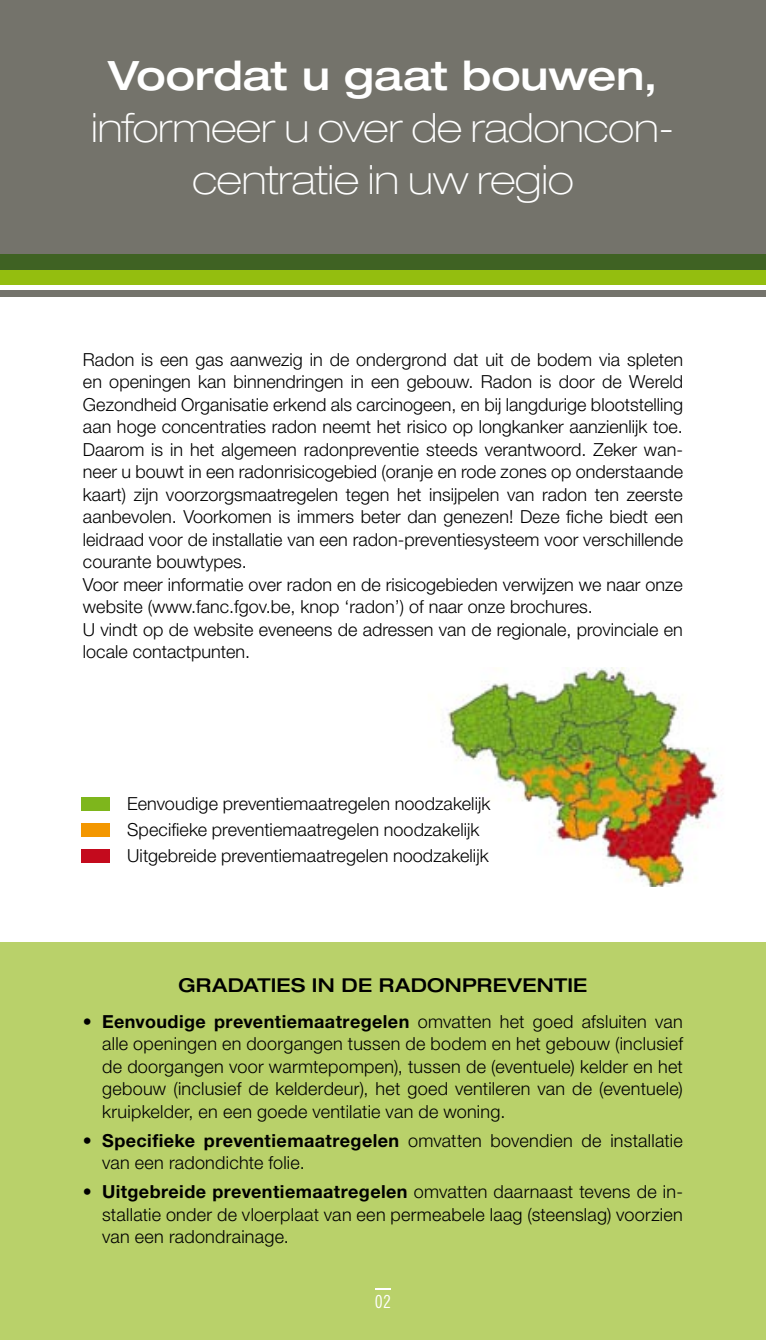
<style>
.page{position:relative;width:766px;height:1340px;background:#fff}
.page>*{position:absolute;margin:0;border:0;box-sizing:border-box;transform-origin:0 0}
.t1{font:100 expanded 40.5px/51.8px "Helvetica Neue LT Std";letter-spacing:-.005em;color:#fff;text-align:center}
.t2{font:500 expanded 40.5px "Helvetica Neue LT Std";color:#fff}
.t3{font:500 expanded 19.12px "Helvetica Neue LT Std";letter-spacing:.01em;color:#000}
.t4{font:300 18px/22.5px "Helvetica Neue LT Std";color:#000}
.t5{font:18px "Trade Gothic LT Std Cn 18";color:#fff}
.s1{font-weight:700}
</style>
<div class="page">
<div style="left:0;top:0;width:765px;height:269px;background:#74736b"></div>
<div style="left:0;top:269px;width:765px;height:16px;background:#94be0f"></div>
<div style="left:0;top:254px;width:765px;height:15px;background:#3f6223"></div>
<div style="left:0;top:290px;width:765px;height:6px;background:#74736b"></div>
<div style="left:0;top:942px;width:765px;height:397px;background:#b9d16a"></div>
<div style="left:81px;top:797px;width:29px;height:13px;background:#7eb61c"></div>
<div style="left:81px;top:823px;width:29px;height:13px;background:#f39700"></div>
<div style="left:81px;top:849px;width:29px;height:13px;background:#c40a1d"></div>
<img style="left:446px;top:667px;width:277px;height:220px">
<svg style="left:375px;top:1288px;width:16px;height:1px"></svg>
<h1 class="t2" style="left:108px;top:51px;width:551px">Voordat u gaat bouwen,</h1>
<h1 class="t1" style="left:91px;top:101px;width:584px">informeer u over de radoncon&shy;centratie in uw regio</h1>
<p class="t4" style="left:83px;top:347px;width:601px">Radon is een gas aanwezig in de ondergrond dat uit de bodem via spleten en openingen kan binnendringen in een gebouw. Radon is door de Wereld Gezondheid Organisatie erkend als carcinogeen, en bij langdurige blootstelling aan hoge concentraties radon neemt het risico op longkanker aanzienlijk toe.<br>Daarom is in het algemeen radonpreventie steeds verantwoord. Zeker wan&shy;neer u bouwt in een radonrisicogebied (oranje en rode zones op onderstaande kaart) zijn voorzorgsmaatregelen tegen het insijpelen van radon ten zeerste aanbevolen. Voorkomen is immers beter dan genezen! Deze fiche biedt een leidraad voor de installatie van een radon-preventiesysteem voor verschillende courante bouwtypes.<br>Voor meer informatie over radon en de risicogebieden verwijzen we naar onze website (www.fanc.fgov.be, knop ‘radon’) of naar onze brochures.<br>U vindt op de website eveneens de adressen van de regionale, provinciale en locale contactpunten.</p>
<p class="t4" style="left:127px;top:790px;width:364px;line-height:25.9px">Eenvoudige preventiemaatregelen noodzakelijk<br>Specifieke preventiemaatregelen noodzakelijk<br>Uitgebreide preventiemaatregelen noodzakelijk</p>
<p class="t3" style="left:178px;top:973px;width:410px">GRADATIES IN DE RADONPREVENTIE</p>
<p class="t4" style="left:102px;top:1009px;width:582px;text-align:justify;text-indent:-19px">• <span class="s1">Eenvoudige preventiemaatregelen</span> omvatten het goed afsluiten van alle openingen en doorgangen tussen de bodem en het gebouw (inclusief de doorgangen voor warmtepompen), tussen de (eventuele) kelder en het gebouw (inclusief de kelderdeur), het goed ventileren van de (eventuele) kruipkelder, en een goede ventilatie van de woning.</p>
<p class="t4" style="left:102px;top:1128px;width:582px;text-indent:-19px">• <span class="s1">Specifieke preventiemaatregelen</span> omvatten bovendien de installatie van een radondichte folie.</p>
<p class="t4" style="left:102px;top:1180px;width:582px;text-align:justify;text-indent:-19px">• <span class="s1">Uitgebreide preventiemaatregelen</span> omvatten daarnaast tevens de in&shy;stallatie onder de vloerplaat van een permeabele laag (steenslag) voorzien van een radondrainage.</p>
<p class="t5" style="left:375px;top:1290px;width:18px">02</p>
</div>
